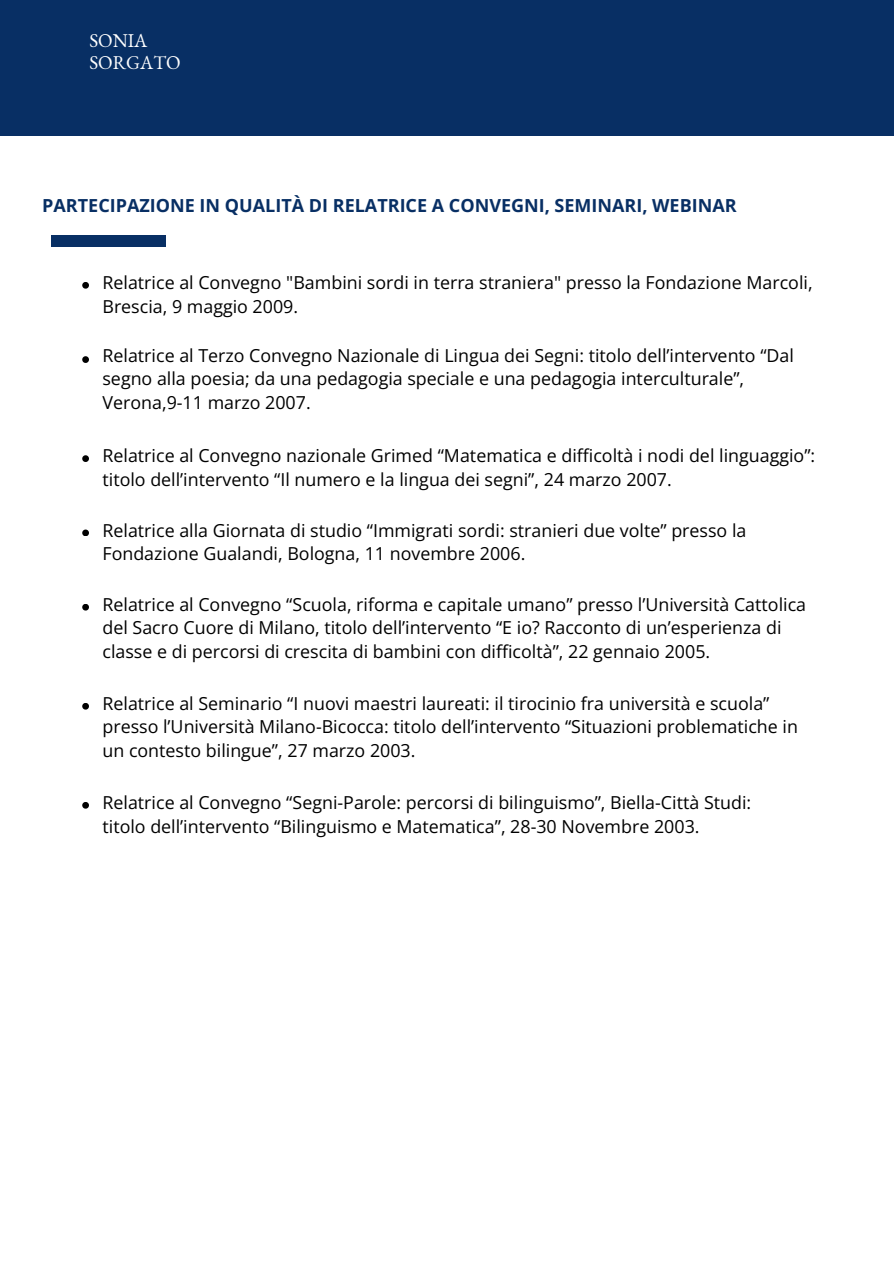
<style>
.page{position:relative;width:894px;height:1264px;background:#fff}
.page>*{position:absolute;margin:0;border:0;box-sizing:border-box;transform-origin:0 0}
.t1{font:19.05px/21.3px "EB Garamond";color:#fff}
.t2{font:700 18px "Open Sans";color:#082f64}
.t3{font:17.85px/23.7px "Open Sans";color:#000}
</style>
<div class="page">
<div style="left:0;top:0;width:892px;height:136px;background:#082f64"></div>
<div style="left:52px;top:235px;width:114px;height:11px;background:#082f64"></div>
<svg style="left:82px;top:282px;width:7px;height:7px"></svg>
<svg style="left:82px;top:356px;width:7px;height:7px"></svg>
<svg style="left:82px;top:455px;width:7px;height:7px"></svg>
<svg style="left:82px;top:529px;width:7px;height:7px"></svg>
<svg style="left:82px;top:604px;width:7px;height:6px"></svg>
<svg style="left:82px;top:703px;width:7px;height:6px"></svg>
<svg style="left:82px;top:802px;width:7px;height:6px"></svg>
<h2 class="t1" style="left:89px;top:30px;width:93px">SONIA<br>SORGATO</h2>
<p class="t2" style="left:42px;top:193px;width:695px">PARTECIPAZIONE IN QUALITÀ DI RELATRICE A CONVEGNI, SEMINARI, WEBINAR</p>
<h1 class="t3" style="left:102px;top:270px;width:711px">Relatrice al Convegno "Bambini sordi in terra straniera" presso la Fondazione Marcoli,<br>Brescia, 9 maggio 2009.</h1>
<p class="t3" style="left:102px;top:343px;width:692px">Relatrice al Terzo Convegno Nazionale di Lingua dei Segni: titolo dell’intervento “Dal segno alla poesia; da una pedagogia speciale e una pedagogia interculturale”,<br>Verona,9-11 marzo 2007.</p>
<p class="t3" style="left:102px;top:443px;width:714px">Relatrice al Convegno nazionale Grimed “Matematica e difficoltà i nodi del linguaggio”: titolo dell’intervento “Il numero e la lingua dei segni”, 24 marzo 2007.</p>
<p class="t3" style="left:102px;top:517px;width:645px">Relatrice alla Giornata di studio “Immigrati sordi: stranieri due volte” presso la<br>Fondazione Gualandi, Bologna, 11 novembre 2006.</p>
<p class="t3" style="left:102px;top:592px;width:705px">Relatrice al Convegno “Scuola, riforma e capitale umano” presso l’Università Cattolica del Sacro Cuore di Milano, titolo dell’intervento “E io? Racconto di un’esperienza di classe e di percorsi di crescita di bambini con difficoltà”, 22 gennaio 2005.</p>
<p class="t3" style="left:102px;top:691px;width:696px">Relatrice al Seminario “I nuovi maestri laureati: il tirocinio fra università e scuola” presso l’Università Milano-Bicocca: titolo dell’intervento “Situazioni problematiche in un contesto bilingue”, 27 marzo 2003.</p>
<p class="t3" style="left:102px;top:790px;width:650px">Relatrice al Convegno “Segni-Parole: percorsi di bilinguismo”, Biella-Città Studi: titolo dell’intervento “Bilinguismo e Matematica”, 28-30 Novembre 2003.</p>
</div>
